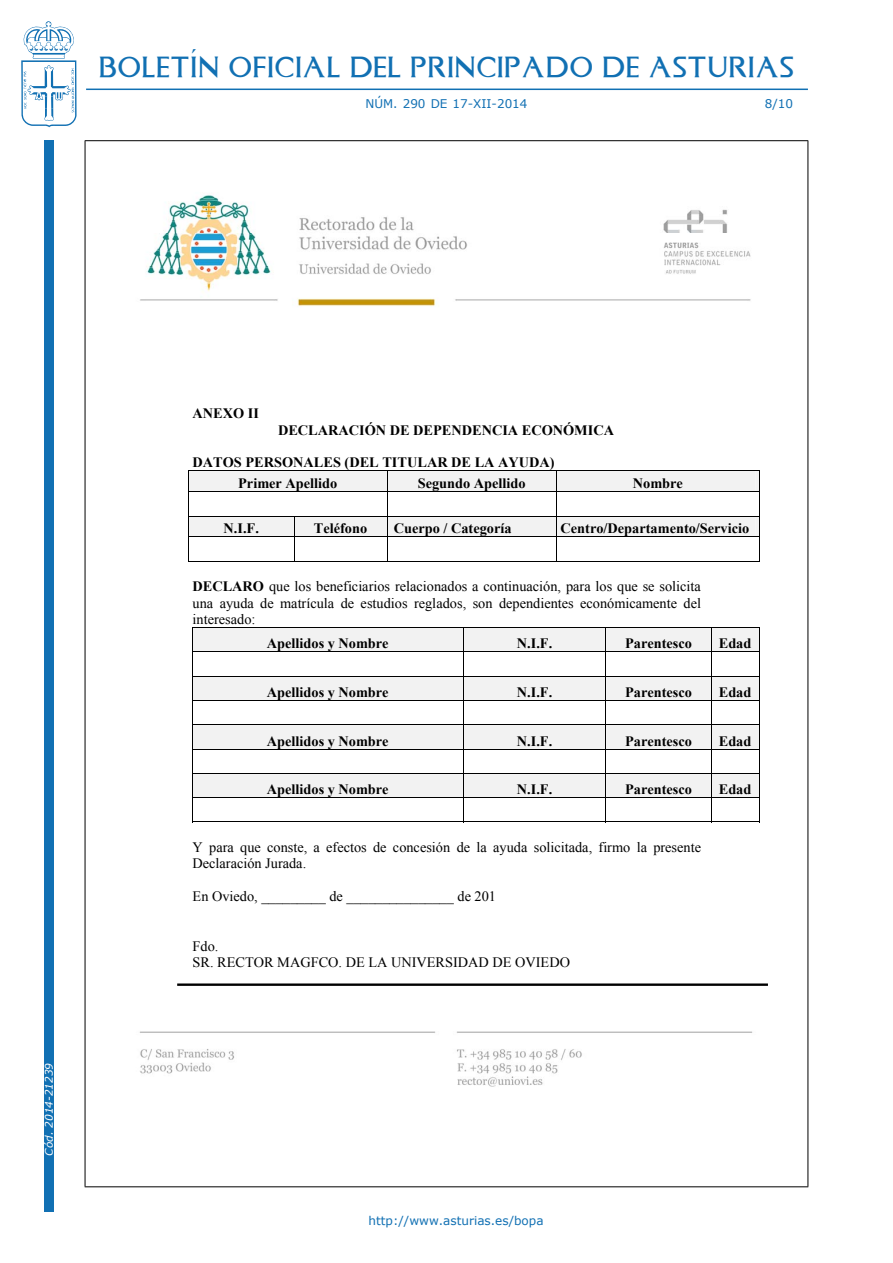
<style>
.page{position:relative;width:893px;height:1263px;background:#fff}
.page>*{position:absolute;margin:0;border:0;box-sizing:border-box;transform-origin:0 0}
.t1{font:24px "Asturica";letter-spacing:.05em;color:#1170b3}
.t2{font:14.25px/16.5px "Times New Roman";color:#000}
.t3{font:700 14.25px/20.5px "Times New Roman";color:#000}
.t4{font:12px "Verdana";color:#1170b3}
.t5{font:italic 10.5px "Verdana";color:#fff}
.s1{font-weight:700}
</style>
<div class="page">
<div style="left:44px;top:140px;width:10px;height:1072px;background:#1170b3"></div>
<svg style="left:21px;top:21px;width:56px;height:106px"></svg>
<hr style="left:86px;top:89px;width:722px;height:1px;background:#1170b3">
<hr style="left:85px;top:140px;width:723px;height:1px;background:#000">
<hr style="left:85px;top:1186px;width:723px;height:1px;background:#000">
<hr style="left:85px;top:141px;width:1px;height:1045px;background:#000">
<hr style="left:807px;top:141px;width:1px;height:1045px;background:#000">
<img style="left:140px;top:195px;width:611px;height:111px">
<img style="left:139px;top:1031px;width:614px;height:56px">
<svg style="left:188px;top:471px;width:572px;height:91px"></svg>
<svg style="left:192px;top:627px;width:568px;height:196px"></svg>
<hr style="left:177px;top:983px;width:591px;height:3px;background:#000">
<h1 class="t1" style="left:99px;top:49px;width:696px">BOLETÍN OFICIAL DEL PRINCIPADO DE ASTURIAS</h1>
<p class="t4" style="left:365px;top:96px;width:164px">núm. 290 de 17-xii-2014</p>
<p class="t4" style="left:765px;top:96px;width:30px">8/10</p>
<p class="t5" style="left:42px;top:1155px;width:94px;rotate:-90deg">Cód. 2014-21239</p>
<p class="t3" style="left:193px;top:403px;width:68px">ANEXO II</p>
<p class="t3" style="left:278px;top:419px;width:337px">DECLARACIÓN DE DEPENDENCIA ECONÓMICA</p>
<p class="t3" style="left:238px;top:452px;width:318px;text-indent:-46px">DATOS PERSONALES (DEL TITULAR DE LA AYUDA)<br>Primer Apellido</p>
<p class="t3" style="left:418px;top:473px;width:109px">Segundo Apellido</p>
<p class="t3" style="left:633px;top:473px;width:52px">Nombre</p>
<p class="t3" style="left:224px;top:518px;width:37px">N.I.F.</p>
<p class="t3" style="left:314px;top:518px;width:55px">Teléfono</p>
<p class="t3" style="left:394px;top:518px;width:119px">Cuerpo / Categoría</p>
<p class="t3" style="left:560px;top:518px;width:190px">Centro/Departamento/Servicio</p>
<p class="t2" style="left:193px;top:578px;width:510px;text-align:justify"><span class="s1">DECLARO</span> que los beneficiarios relacionados a continuación, para los que se solicita una ayuda de matrícula de estudios reglados, son dependientes económicamente del interesado:</p>
<p class="t3" style="left:267px;top:633px;width:123px">Apellidos y Nombre</p>
<p class="t3" style="left:517px;top:633px;width:37px">N.I.F.</p>
<p class="t3" style="left:625px;top:633px;width:68px">Parentesco</p>
<p class="t3" style="left:719px;top:633px;width:34px">Edad</p>
<p class="t3" style="left:267px;top:682px;width:123px">Apellidos y Nombre</p>
<p class="t3" style="left:517px;top:682px;width:37px">N.I.F.</p>
<p class="t3" style="left:625px;top:682px;width:68px">Parentesco</p>
<p class="t3" style="left:719px;top:682px;width:34px">Edad</p>
<p class="t3" style="left:267px;top:730px;width:123px">Apellidos y Nombre</p>
<p class="t3" style="left:517px;top:730px;width:37px">N.I.F.</p>
<p class="t3" style="left:625px;top:730px;width:68px">Parentesco</p>
<p class="t3" style="left:719px;top:730px;width:34px">Edad</p>
<p class="t3" style="left:267px;top:779px;width:123px">Apellidos y Nombre</p>
<p class="t3" style="left:517px;top:779px;width:37px">N.I.F.</p>
<p class="t3" style="left:625px;top:779px;width:68px">Parentesco</p>
<p class="t3" style="left:719px;top:779px;width:34px">Edad</p>
<p class="t2" style="left:193px;top:839px;width:510px">Y para que conste, a efectos de concesión de la ayuda solicitada, firmo la presente<br>Declaración Jurada.</p>
<p class="t2" style="left:193px;top:888px;width:305px">En Oviedo, _________ de _______________ de 201</p>
<p class="t2" style="left:193px;top:937px;width:379px">Fdo.<br>SR. RECTOR MAGFCO. DE LA UNIVERSIDAD DE OVIEDO</p>
<p class="t4" style="left:369px;top:1213px;width:177px">http://www.asturias.es/bopa</p>
</div>
